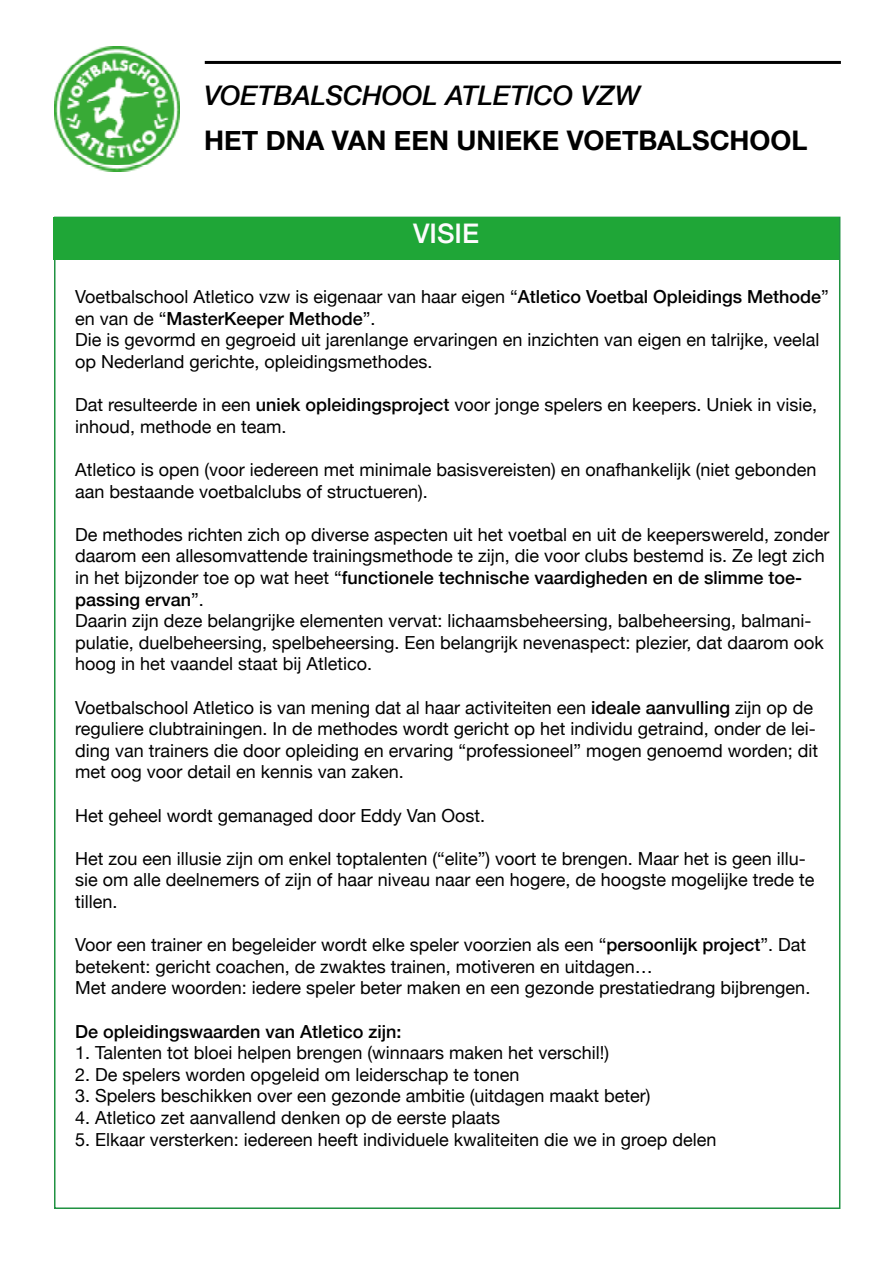
<style>
.page{position:relative;width:893px;height:1263px;background:#fff}
.page>*{position:absolute;margin:0;border:0;box-sizing:border-box;transform-origin:0 0}
.t1{font:700 27px "Helvetica Neue";color:#000}
.t2{font:italic 500 27px "Helvetica Neue";letter-spacing:-.005em;color:#000}
.t3{font:500 27px "Helvetica Neue";color:#fdfbfd}
.t4{font:18px/21.6px "Helvetica Neue";color:#000}
.t5{font:500 18px "Helvetica Neue";color:#000}
.s1{font-weight:500}
</style>
<div class="page">
<img style="left:54px;top:47px;width:125px;height:125px">
<hr style="left:205px;top:61px;width:636px;height:3px;background:#000">
<div style="left:53px;top:217px;width:786px;height:42px;background:#1fa637"></div>
<h1 class="t2" style="left:204px;top:72px;width:437px">VOETBALSCHOOL ATLETICO VZW</h1>
<h1 class="t1" style="left:204px;top:119px;width:605px">HET DNA VAN EEN UNIEKE VOETBALSCHOOL</h1>
<h1 class="t3" style="left:413px;top:212px;width:68px">VISIE</h1>
<p class="t4" style="left:75px;top:287px;width:755px">Voetbalschool Atletico vzw is eigenaar van haar eigen “<span class="s1">Atletico Voetbal Opleidings Methode</span>” en van de “<span class="s1">MasterKeeper Methode</span>”.<br>Die is gevormd en gegroeid uit jarenlange ervaringen en inzichten van eigen en talrijke, veelal op Nederland gerichte, opleidingsmethodes.</p>
<p class="t4" style="left:75px;top:395px;width:743px">Dat resulteerde in een <span class="s1">uniek opleidingsproject</span> voor jonge spelers en keepers. Uniek in visie, inhoud, methode en team.</p>
<p class="t4" style="left:75px;top:460px;width:743px">Atletico is open (voor iedereen met minimale basisvereisten) en onafhankelijk (niet gebonden aan bestaande voetbalclubs of structueren).</p>
<p class="t4" style="left:75px;top:525px;width:756px">De methodes richten zich op diverse aspecten uit het voetbal en uit de keeperswereld, zonder daarom een allesomvattende trainingsmethode te zijn, die voor clubs bestemd is. Ze legt zich in het bijzonder toe op wat heet “<span class="s1">functionele technische vaardigheden en de slimme toe&shy;passing ervan</span>”.<br>Daarin zijn deze belangrijke elementen vervat: lichaamsbeheersing, balbeheersing, balmani&shy;pulatie, duelbeheersing, spelbeheersing. Een belangrijk nevenaspect: plezier, dat daarom ook hoog in het vaandel staat bij Atletico.</p>
<p class="t4" style="left:75px;top:697px;width:745px">Voetbalschool Atletico is van mening dat al haar activiteiten een <span class="s1">ideale aanvulling</span> zijn op de reguliere clubtrainingen. In de methodes wordt gericht op het individu getraind, onder de lei&shy;ding van trainers die door opleiding en ervaring “professioneel” mogen genoemd worden; dit met oog voor detail en kennis van zaken.</p>
<p class="t4" style="left:75px;top:805px;width:412px">Het geheel wordt gemanaged door Eddy Van Oost.</p>
<p class="t4" style="left:75px;top:849px;width:741px">Het zou een illusie zijn om enkel toptalenten (“elite”) voort te brengen. Maar het is geen illu&shy;sie om alle deelnemers of zijn of haar niveau naar een hogere, de hoogste mogelijke trede te tillen.</p>
<p class="t4" style="left:75px;top:935px;width:737px">Voor een trainer en begeleider wordt elke speler voorzien als een “<span class="s1">persoonlijk project</span>”. Dat betekent: gericht coachen, de zwaktes trainen, motiveren en uitdagen…<br>Met andere woorden: iedere speler beter maken en een gezonde prestatiedrang bijbrengen.</p>
<p class="t5" style="left:75px;top:1017px;width:328px">De opleidingswaarden van Atletico zijn:</p>
<p class="t4" style="left:75px;top:1043px;width:536px">1. Talenten tot bloei helpen brengen (winnaars maken het verschil!)</p>
<p class="t4" style="left:75px;top:1065px;width:446px">2. De spelers worden opgeleid om leiderschap te tonen</p>
<p class="t4" style="left:75px;top:1086px;width:577px">3. Spelers beschikken over een gezonde ambitie (uitdagen maakt beter)</p>
<p class="t4" style="left:75px;top:1108px;width:427px">4. Atletico zet aanvallend denken op de eerste plaats</p>
<p class="t4" style="left:75px;top:1129px;width:643px">5. Elkaar versterken: iedereen heeft individuele kwaliteiten die we in groep delen</p>
</div>
